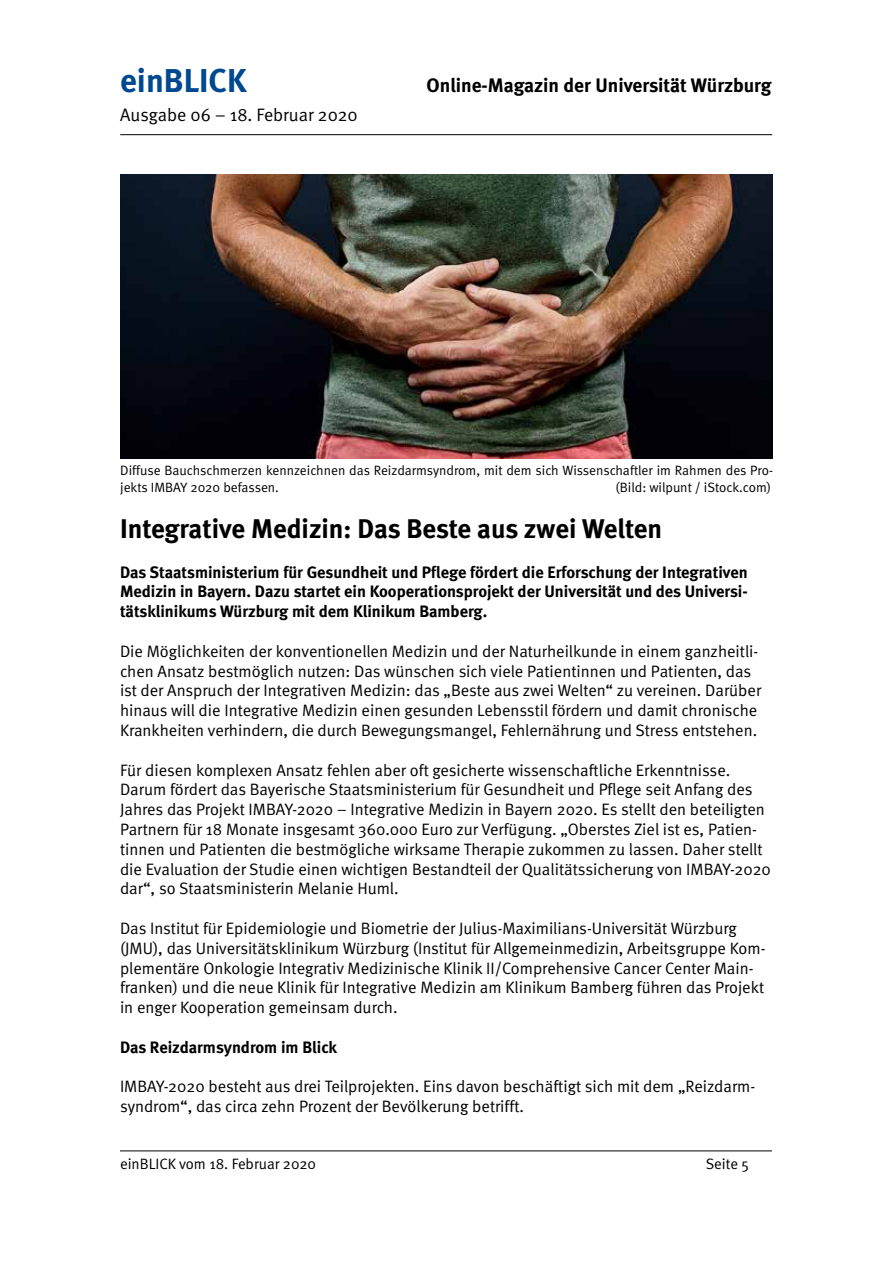
<style>
.page{position:relative;width:893px;height:1263px;background:#fff}
.page>*{position:absolute;margin:0;border:0;box-sizing:border-box;transform-origin:0 0}
.t1{font:700 33px "Meta";color:#004990}
.t2{font:700 27px "Meta";color:#000}
.t3{font:700 19.5px "Meta";color:#000}
.t4{font:18px "Meta Normal";color:#000}
.t5{font:16.5px/19.8px "Meta Normal";color:#000}
.t6{font:700 16.5px/19.8px "Meta";color:#000;text-align:justify}
.t7{font:15px "Meta Normal";color:#000}
.t8{font:13.5px/16.2px "Meta Normal";color:#000}
</style>
<div class="page">
<hr style="left:120px;top:134px;width:652px;height:1px;background:#000">
<hr style="left:120px;top:1150px;width:652px;height:1px;background:#000">
<img style="left:120px;top:174px;width:653px;height:284px">
<h1 class="t1" style="left:120px;top:61px;width:128px">einBLICK</h1>
<p class="t3" style="left:427px;top:74px;width:346px">Online-Magazin der Universität Würzburg</p>
<p class="t4" style="left:120px;top:105px;width:239px">Ausgabe 06 – 18. Februar 2020</p>
<p class="t8" style="left:120px;top:462px;width:654px">Diffuse Bauchschmerzen kennzeichnen das Reizdarmsyndrom, mit dem sich Wissenschaftler im Rahmen des Pro&shy;jekts IMBAY 2020 befassen.</p>
<p class="t8" style="left:616px;top:479px;width:157px">(Bild: wilpunt / iStock.com)</p>
<h2 class="t2" style="left:120px;top:512px;width:544px">Integrative Medizin: Das Beste aus zwei Welten</h2>
<p class="t6" style="left:120px;top:562px;width:629px">Das Staatsministerium für Gesundheit und Pflege fördert die Erforschung der Integrativen Medizin in Bayern. Dazu startet ein Kooperationsprojekt der Universität und des Universi&shy;tätsklinikums Würzburg mit dem Klinikum Bamberg.</p>
<p class="t5" style="left:120px;top:641px;width:643px">Die Möglichkeiten der konventionellen Medizin und der Naturheilkunde in einem ganzheitli&shy;chen Ansatz bestmöglich nutzen: Das wünschen sich viele Patientinnen und Patienten, das ist der Anspruch der Integrativen Medizin: das „Beste aus zwei Welten“ zu vereinen. Darüber hinaus will die Integrative Medizin einen gesunden Lebensstil fördern und damit chronische Krankheiten verhindern, die durch Bewegungsmangel, Fehlernährung und Stress entstehen.</p>
<p class="t5" style="left:120px;top:760px;width:652px">Für diesen komplexen Ansatz fehlen aber oft gesicherte wissenschaftliche Erkenntnisse.<br>Darum fördert das Bayerische Staatsministerium für Gesundheit und Pflege seit Anfang des Jahres das Projekt IMBAY-2020 – Integrative Medizin in Bayern 2020. Es stellt den beteiligten Partnern für 18 Monate insgesamt 360.000 Euro zur Verfügung. „Oberstes Ziel ist es, Patien&shy;tinnen und Patienten die bestmögliche wirksame Therapie zukommen zu lassen. Daher stellt die Evaluation der Studie einen wichtigen Bestandteil der Qualitätssicherung von IMBAY-2020 dar“, so Staatsministerin Melanie Huml.</p>
<p class="t5" style="left:120px;top:918px;width:647px">Das Institut für Epidemiologie und Biometrie der Julius-Maximilians-Universität Würzburg (JMU), das Universitätsklinikum Würzburg (Institut für Allgemeinmedizin, Arbeitsgruppe Kom&shy;plementäre Onkologie Integrativ Medizinische Klinik II/Comprehensive Cancer Center Main&shy;franken) und die neue Klinik für Integrative Medizin am Klinikum Bamberg führen das Projekt in enger Kooperation gemeinsam durch.</p>
<p class="t6" style="left:120px;top:1037px;width:219px">Das Reizdarmsyndrom im Blick</p>
<p class="t5" style="left:120px;top:1076px;width:637px">IMBAY-2020 besteht aus drei Teilprojekten. Eins davon beschäftigt sich mit dem „Reizdarm&shy;syndrom“, das circa zehn Prozent der Bevölkerung betrifft.</p>
<p class="t7" style="left:120px;top:1155px;width:198px">einBLICK vom 18. Februar 2020</p>
<p class="t7" style="left:706px;top:1155px;width:45px">Seite 5</p>
</div>
